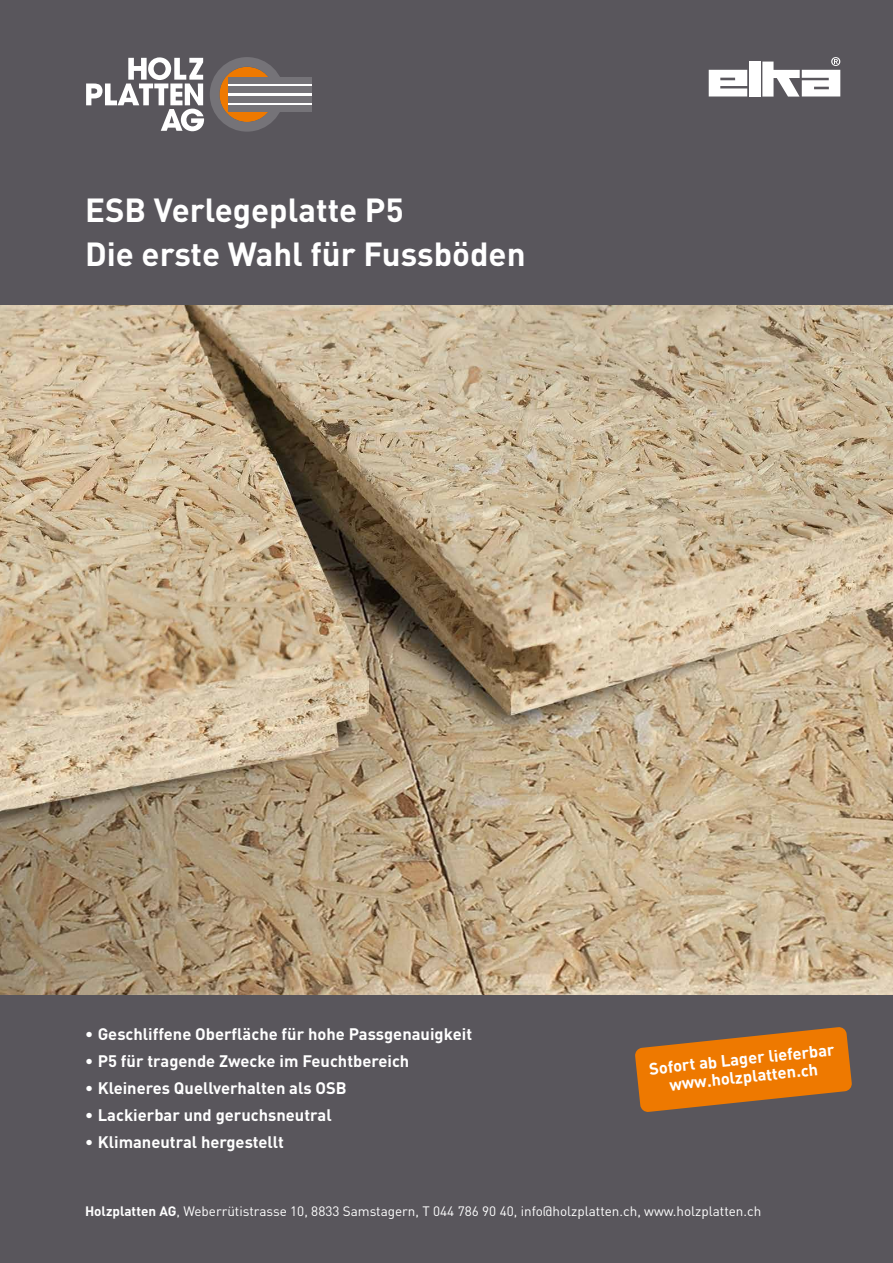
<style>
.page{position:relative;width:893px;height:1263px;background:#fff}
.page>*{position:absolute;margin:0;border:0;box-sizing:border-box;transform-origin:0 0}
.t1{font:700 33px/43.5px "DIN Pro";color:#fff}
.t2{font:700 16.5px/18px "DIN Pro";color:#fff;text-align:center}
.t3{font:13.5px "DIN Pro";color:#fff}
.s1{font-weight:700}
</style>
<div class="page">
<img style="left:0;top:304px;width:893px;height:691px">
<div style="left:0;top:995px;width:893px;height:268px;background:#59565c"></div>
<div style="left:0;top:0;width:893px;height:304px;background:#59565c"></div>
<svg style="left:635px;top:1027px;width:217px;height:85px"></svg>
<svg style="left:86px;top:57px;width:118px;height:74px"></svg>
<svg style="left:210px;top:57px;width:70px;height:75px"></svg>
<div style="left:229px;top:77px;width:83px;height:35px;background:#fff"></div>
<div style="left:229px;top:77px;width:83px;height:7px;background:#757378"></div>
<div style="left:229px;top:105px;width:83px;height:7px;background:#757378"></div>
<div style="left:229px;top:86px;width:83px;height:7px;background:#757378"></div>
<div style="left:229px;top:96px;width:83px;height:6px;background:#757378"></div>
<div style="left:749px;top:61px;width:11px;height:35px;background:#fff"></div>
<svg style="left:709px;top:70px;width:38px;height:26px"></svg>
<svg style="left:762px;top:57px;width:78px;height:40px"></svg>
<h1 class="t1" style="left:85px;top:187px;width:442px">ESB Verlegeplatte P5<br>Die erste Wahl für Fussböden</h1>
<p class="t2" style="left:85px;top:1024px;width:389px">• Geschliffene Oberfläche für hohe Passgenauigkeit</p>
<p class="t2" style="left:85px;top:1051px;width:326px">• P5 für tragende Zwecke im Feuchtbereich</p>
<p class="t2" style="left:85px;top:1078px;width:263px">• Kleineres Quellverhalten als OSB</p>
<p class="t2" style="left:85px;top:1105px;width:248px">• Lackierbar und geruchsneutral</p>
<p class="t2" style="left:85px;top:1132px;width:201px">• Klimaneutral hergestellt</p>
<p class="t2" style="left:648px;top:1059px;width:188px;rotate:-6deg">Sofort ab Lager lieferbar www.holzplatten.ch</p>
<p class="t3" style="left:85px;top:1202px;width:678px"><span class="s1">Holzplatten AG</span>, Weberrütistrasse 10, 8833 Samstagern, T 044 786 90 40, info@holzplatten.ch, www.holzplatten.ch</p>
</div>
